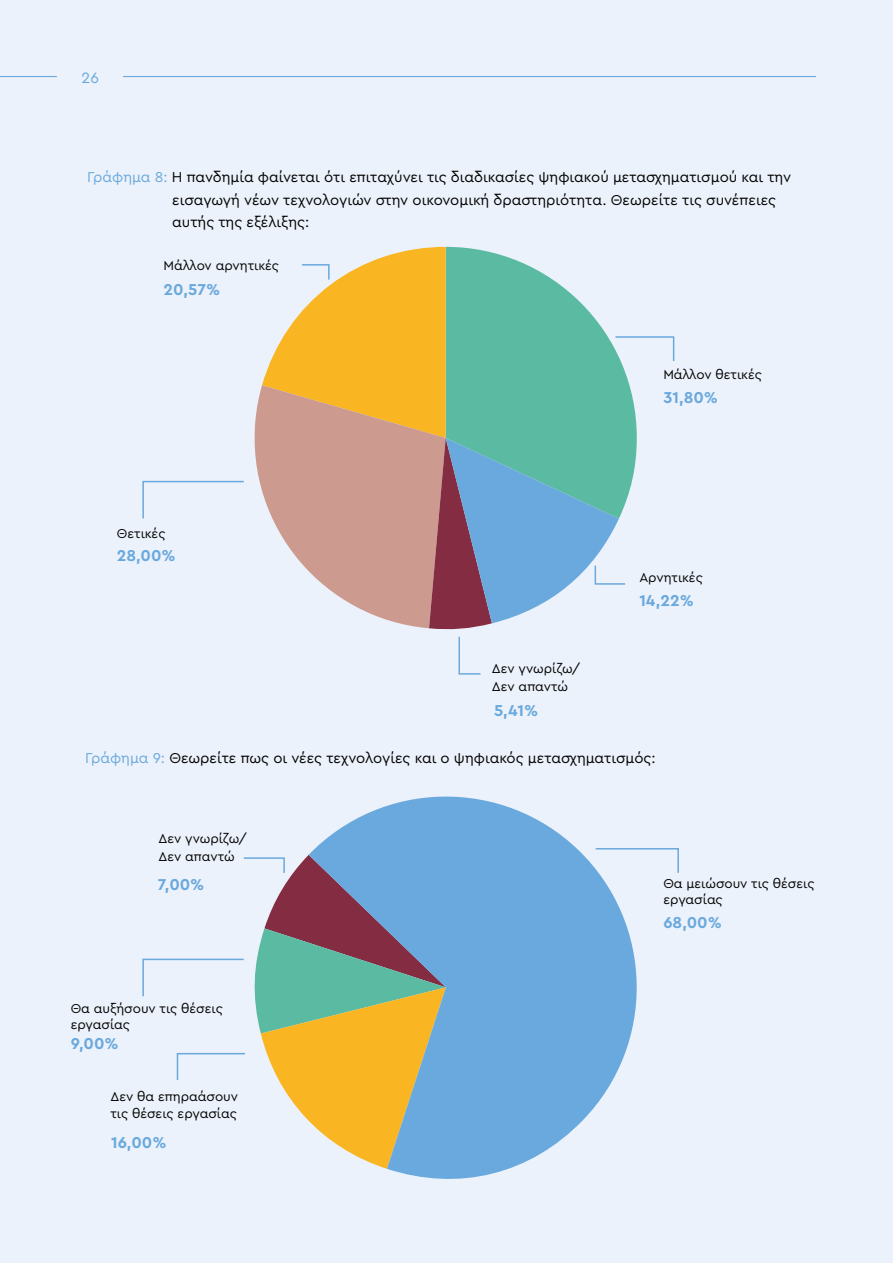
<style>
.page{position:relative;width:893px;height:1263px;background:#ecf2fb}
.page>*{position:absolute;margin:0;border:0;box-sizing:border-box;transform-origin:0 0}
.t1{font:700 16.5px "Cera Pro";color:#6aa9dd}
.t2{font:15.75px "Cera Pro";color:#6aa9dd}
.t3{font:15px/22.5px "Cera Pro";color:#000}
.t4{font:13.5px/16.2px "Cera Pro";color:#000}
.s1{color:#6aa9dd}
</style>
<div class="page">
<svg style="left:254px;top:386px;width:8px;height:104px"></svg>
<svg style="left:142px;top:480px;width:102px;height:39px"></svg>
<svg style="left:656px;top:848px;width:23px;height:25px"></svg>
<svg style="left:262px;top:247px;width:413px;height:428px"></svg>
<svg style="left:142px;top:855px;width:167px;height:266px"></svg>
<svg style="left:309px;top:796px;width:347px;height:383px;fill:#6aa9dd"></svg>
<hr style="left:0;top:76px;width:893px;height:1px;background:#6aa9dd">
<div style="left:57px;top:44px;width:66px;height:66px;background:#ecf2fb"></div>
<div style="left:816px;top:60px;width:77px;height:50px;background:#ecf2fb"></div>
<p class="t2" style="left:82px;top:68px;width:19px">26</p>
<p class="t3" style="left:172px;top:165px;width:620px;text-indent:-85px"><span class="s1">Γράφημα 8:</span> Η πανδημία φαίνεται ότι επιταχύνει τις διαδικασίες ψηφιακού μετασχηματισμού και την εισαγωγή νέων τεχνολογιών στην οικονομική δραστηριότητα. Θεωρείτε τις συνέπειες αυτής της εξέλιξης:</p>
<p class="t4" style="left:164px;top:257px;width:117px">Μάλλον αρνητικές</p>
<p class="t1" style="left:164px;top:279px;width:58px">20,57%</p>
<p class="t4" style="left:117px;top:525px;width:50px">Θετικές</p>
<p class="t1" style="left:117px;top:545px;width:60px">28,00%</p>
<p class="t4" style="left:663px;top:366px;width:100px">Μάλλον θετικές</p>
<p class="t1" style="left:663px;top:386px;width:56px">31,80%</p>
<p class="t4" style="left:492px;top:659px;width:90px;line-height:18px">Δεν γνωρίζω/<br>Δεν απαντώ</p>
<p class="t1" style="left:494px;top:699px;width:46px">5,41%</p>
<p class="t4" style="left:639px;top:569px;width:65px">Αρνητικές</p>
<p class="t1" style="left:639px;top:589px;width:56px">14,22%</p>
<p class="t3" style="left:85px;top:746px;width:572px"><span class="s1">Γράφημα 9:</span> Θεωρείτε πως οι νέες τεχνολογίες και ο ψηφιακός μετασχηματισμός:</p>
<p class="t4" style="left:158px;top:829px;width:90px;line-height:18px">Δεν γνωρίζω/<br>Δεν απαντώ</p>
<p class="t1" style="left:158px;top:873px;width:48px">7,00%</p>
<p class="t4" style="left:71px;top:1000px;width:154px">Θα αυξήσουν τις θέσεις εργασίας</p>
<p class="t1" style="left:71px;top:1032px;width:50px">9,00%</p>
<p class="t4" style="left:111px;top:1088px;width:129px">Δεν θα επηραάσουν τις θέσεις εργασίας</p>
<p class="t1" style="left:111px;top:1131px;width:57px">16,00%</p>
<p class="t4" style="left:663px;top:874px;width:153px">Θα μειώσουν τις θέσεις εργασίας</p>
<p class="t1" style="left:663px;top:911px;width:60px">68,00%</p>
</div>
